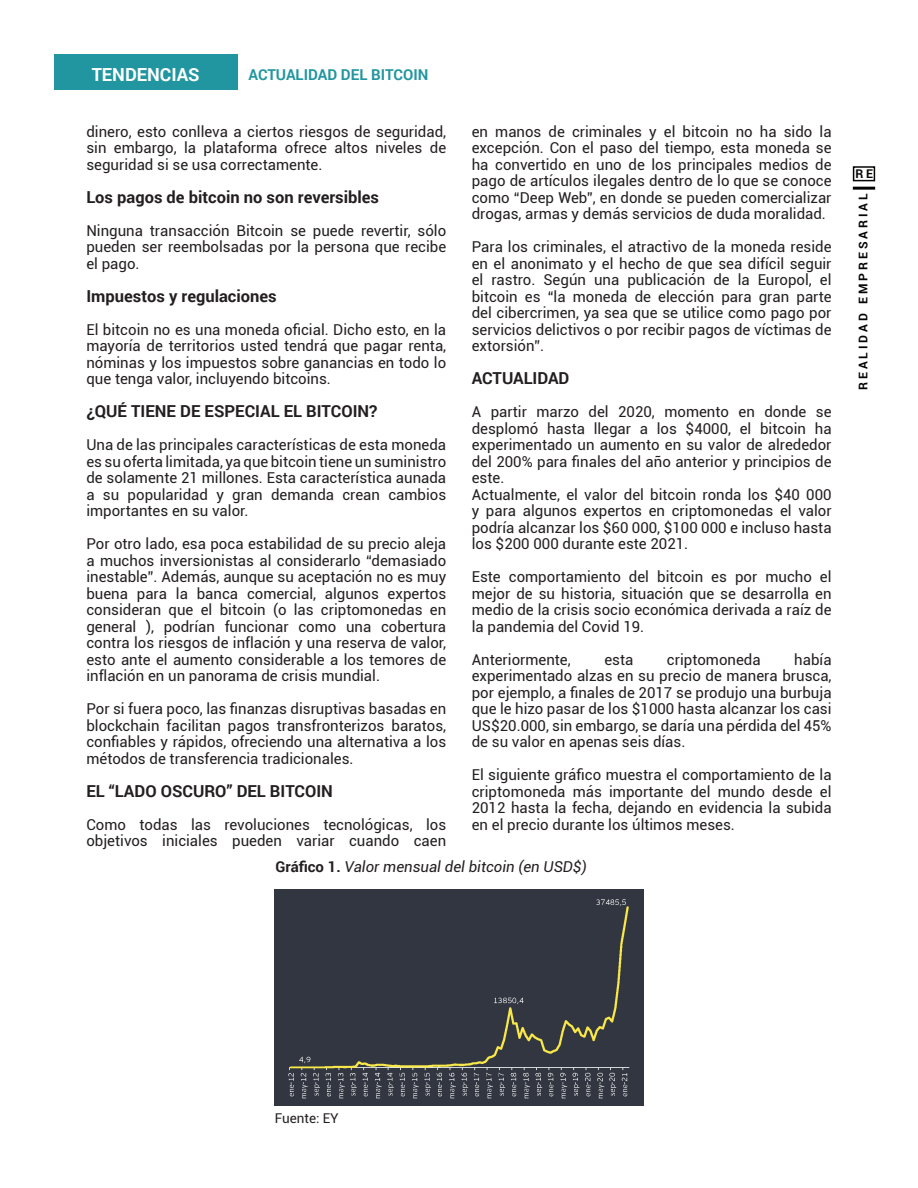
<style>
.page{position:relative;width:918px;height:1188px;background:#fff}
.page>*{position:absolute;margin:0;border:0;box-sizing:border-box;transform-origin:0 0}
.t1{font:700 18px "Roboto";color:#fff}
.t2{font:700 16.5px "Roboto";color:#231f20}
.t3{font:15px/16.5px "Roboto";color:#231f20;text-align:justify}
.t4{font:italic 15px "Roboto";color:#231f20}
.t5{font:700 15px "Roboto";color:#2296a0}
.t6{font:13.5px "Roboto";color:#231f20}
.t7{font:700 12px "Roboto";color:#040503}
.s1{font-weight:700;font-style:normal}
</style>
<div class="page">
<div style="left:54px;top:54px;width:183px;height:36px;background:#2296a0"></div>
<hr style="left:853px;top:187px;width:22px;height:3px;background:#040503">
<div style="left:853px;top:166px;width:22px;height:15px;border:2px solid #040503"></div>
<div style="left:275px;top:889px;width:368px;height:217px;background:#313640"></div>
<p class="t1" style="left:92px;top:62px;width:109px">TENDENCIAS</p>
<p class="t5" style="left:248px;top:64px;width:182px">ACTUALIDAD DEL BITCOIN</p>
<p class="t3" style="left:86px;top:123px;width:361px">dinero, esto conlleva a ciertos riesgos de seguridad, sin embargo, la plataforma ofrece altos niveles de seguridad si se usa correctamente.</p>
<p class="t2" style="left:86px;top:185px;width:294px">Los pagos de bitcoin no son reversibles</p>
<p class="t3" style="left:86px;top:222px;width:361px">Ninguna transacción Bitcoin se puede revertir, sólo pueden ser reembolsadas por la persona que recibe el pago.</p>
<p class="t2" style="left:86px;top:284px;width:192px">Impuestos y regulaciones</p>
<p class="t3" style="left:86px;top:321px;width:361px">El bitcoin no es una moneda oficial. Dicho esto, en la mayoría de territorios usted tendrá que pagar renta, nóminas y los impuestos sobre ganancias en todo lo que tenga valor, incluyendo bitcoins.</p>
<p class="t2" style="left:86px;top:400px;width:293px">¿QUÉ TIENE DE ESPECIAL EL BITCOIN?</p>
<p class="t3" style="left:86px;top:436px;width:361px">Una de las principales características de esta moneda es su oferta limitada, ya que bitcoin tiene un suministro de solamente 21 millones. Esta característica aunada a su popularidad y gran demanda crean cambios importantes en su valor.</p>
<p class="t3" style="left:86px;top:535px;width:361px">Por otro lado, esa poca estabilidad de su precio aleja a muchos inversionistas al considerarlo “demasiado inestable”. Además, aunque su aceptación no es muy buena para la banca comercial, algunos expertos consideran que el bitcoin (o las criptomonedas en general ), podrían funcionar como una cobertura contra los riesgos de inflación y una reserva de valor, esto ante el aumento considerable a los temores de inflación en un panorama de crisis mundial.</p>
<p class="t3" style="left:86px;top:700px;width:361px">Por si fuera poco, las finanzas disruptivas basadas en blockchain facilitan pagos transfronterizos baratos, confiables y rápidos, ofreciendo una alternativa a los métodos de transferencia tradicionales.</p>
<p class="t2" style="left:86px;top:779px;width:248px">EL “LADO OSCURO” DEL BITCOIN</p>
<p class="t3" style="left:86px;top:816px;width:361px">Como todas las revoluciones tecnológicas, los objetivos iniciales pueden variar cuando caen</p>
<p class="t3" style="left:472px;top:123px;width:361px">en manos de criminales y el bitcoin no ha sido la excepción. Con el paso del tiempo, esta moneda se ha convertido en uno de los principales medios de pago de artículos ilegales dentro de lo que se conoce como “Deep Web”, en donde se pueden comercializar drogas, armas y demás servicios de duda moralidad.</p>
<p class="t3" style="left:472px;top:238px;width:361px">Para los criminales, el atractivo de la moneda reside en el anonimato y el hecho de que sea difícil seguir el rastro. Según una publicación de la Europol, el bitcoin es “la moneda de elección para gran parte del cibercrimen, ya sea que se utilice como pago por servicios delictivos o por recibir pagos de víctimas de extorsión”.</p>
<p class="t2" style="left:472px;top:367px;width:99px">ACTUALIDAD</p>
<p class="t3" style="left:472px;top:403px;width:361px;text-align:left">A partir marzo del 2020, momento en donde se desplomó hasta llegar a los $4000, el bitcoin ha experimentado un aumento en su valor de alrededor del 200% para finales del año anterior y principios de este.<br>Actualmente, el valor del bitcoin ronda los $40 000 y para algunos expertos en criptomonedas el valor podría alcanzar los $60 000, $100 000 e incluso hasta los $200 000 durante este 2021.</p>
<p class="t3" style="left:472px;top:568px;width:361px">Este comportamiento del bitcoin es por mucho el mejor de su historia, situación que se desarrolla en medio de la crisis socio económica derivada a raíz de la pandemia del Covid 19.</p>
<p class="t3" style="left:472px;top:651px;width:101px">Anteriormente,</p>
<p class="t3" style="left:604px;top:651px;width:30px">esta</p>
<p class="t3" style="left:667px;top:651px;width:95px">criptomoneda</p>
<p class="t3" style="left:472px;top:651px;width:361px;text-indent:323px">había experimentado alzas en su precio de manera brusca, por ejemplo, a finales de 2017 se produjo una burbuja que le hizo pasar de los $1000 hasta alcanzar los casi US$20.000, sin embargo, se daría una pérdida del 45% de su valor en apenas seis días.</p>
<p class="t3" style="left:472px;top:766px;width:361px">El siguiente gráfico muestra el comportamiento de la criptomoneda más importante del mundo desde el 2012 hasta la fecha, dejando en evidencia la subida en el precio durante los últimos meses.</p>
<p class="t4" style="left:275px;top:856px;width:313px"><span class="s1">Gráfico 1.</span> Valor mensual del bitcoin (en USD$)</p>
<p class="t7" style="left:856px;top:165px;width:19px">R E</p>
<p class="t7" style="left:855px;top:390px;width:198px;rotate:-90deg">R E A L I D A D E M P R E S A R I A L</p>
<p class="t6" style="left:275px;top:1108px;width:66px">Fuente: EY</p>
</div>
